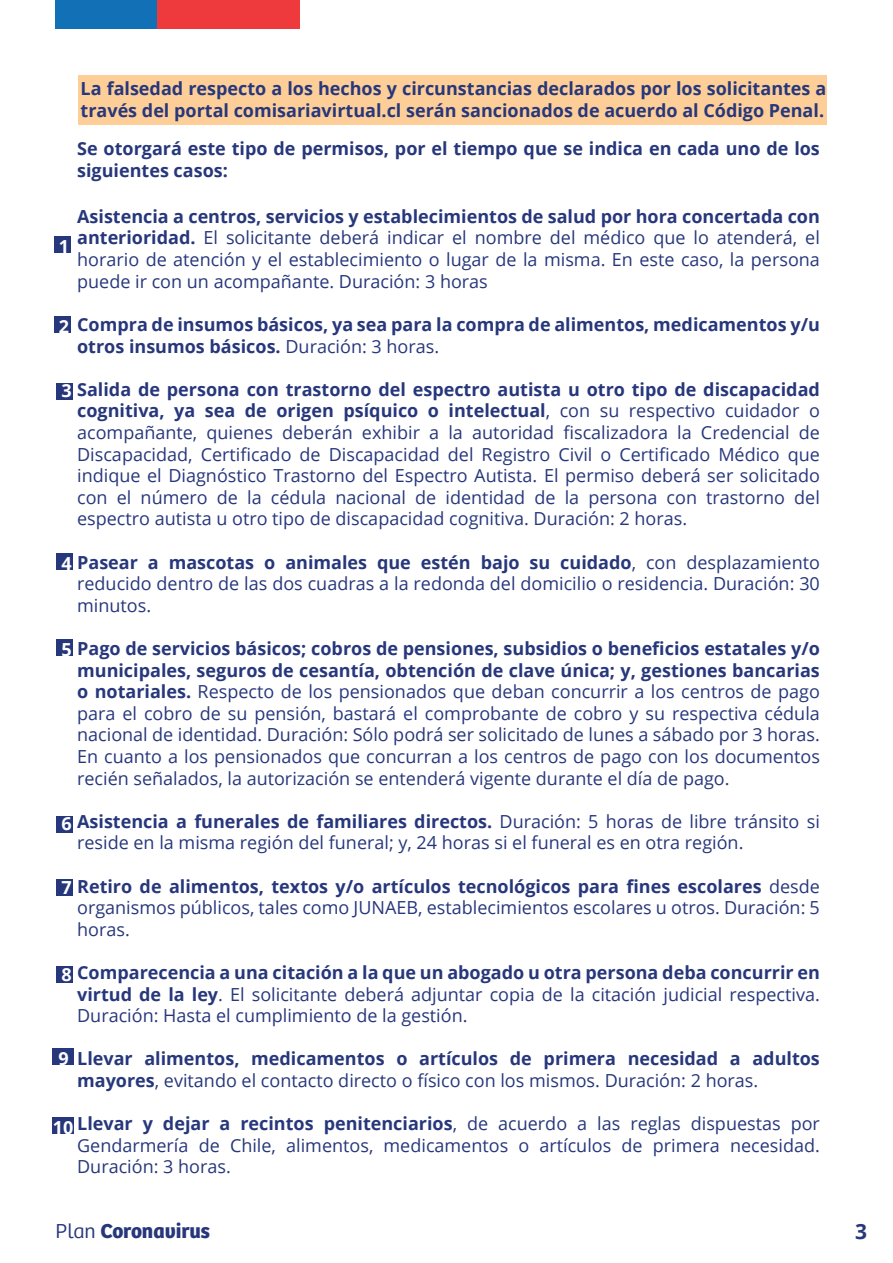
<style>
.page{position:relative;width:893px;height:1263px;background:#fff}
.page>*{position:absolute;margin:0;border:0;box-sizing:border-box;transform-origin:0 0}
.t1{font:700 21px "Bree";color:#27377b}
.t2{font:700 21px "Open Sans";color:#27377b}
.t3{font:18px/21.6px "Open Sans";color:#27377b;text-align:justify}
.t4{font:700 18px/21.6px "Open Sans";color:#27377b}
.t5{font:700 18px "Open Sans";color:#fff}
.s1{font-weight:700}
.s2{font-weight:400}
.s3{font-weight:700;color:#fff}
.s4{font-weight:300}
</style>
<div class="page">
<div style="left:78px;top:75px;width:748px;height:26px;background:#fdce97"></div>
<div style="left:78px;top:101px;width:748px;height:24px;background:#fdce97"></div>
<div style="left:54px;top:236px;width:17px;height:17px;background:#27377b"></div>
<div style="left:57px;top:383px;width:16px;height:17px;background:#27377b"></div>
<div style="left:57px;top:553px;width:16px;height:17px;background:#27377b"></div>
<div style="left:57px;top:639px;width:16px;height:17px;background:#27377b"></div>
<div style="left:57px;top:816px;width:16px;height:16px;background:#27377b"></div>
<div style="left:57px;top:879px;width:16px;height:16px;background:#27377b"></div>
<div style="left:57px;top:966px;width:16px;height:16px;background:#27377b"></div>
<div style="left:52px;top:1048px;width:21px;height:17px;background:#27377b"></div>
<div style="left:52px;top:1117px;width:21px;height:16px;background:#27377b"></div>
<div style="left:54px;top:317px;width:17px;height:16px;background:#27377b"></div>
<div style="left:153px;top:0;width:147px;height:29px;background:#ee393d"></div>
<div style="left:56px;top:0;width:101px;height:29px;background:#1270b6"></div>
<p class="t4" style="left:81px;top:77px;width:747px">La falsedad respecto a los hechos y circunstancias declarados por los solicitantes a través del portal comisariavirtual.cl serán sancionados de acuerdo al Código Penal.</p>
<p class="t4" style="left:77px;top:137px;width:744px">Se otorgará este tipo de permisos, por el tiempo que se indica en cada uno de los siguientes casos:</p>
<p class="t3" style="left:77px;top:205px;width:744px"><span class="s1">Asistencia a centros, servicios y establecimientos de salud por hora concertada con anterioridad.</span> El solicitante deberá indicar el nombre del médico que lo atenderá, el horario de atención y el establecimiento o lugar de la misma. En este caso, la persona puede ir con un acompañante. Duración: 3 horas</p>
<p class="t4" style="left:77px;top:313px;width:744px">Compra de insumos básicos, ya sea para la compra de alimentos, medicamentos y/u otros insumos básicos. <span class="s2">Duración: 3 horas.</span></p>
<p class="t3" style="left:77px;top:378px;width:744px;text-indent:-16px"><span class="s3">3</span> <span class="s1">Salida de persona con trastorno del espectro autista u otro tipo de discapacidad cognitiva, ya sea de origen psíquico o intelectual</span>, con su respectivo cuidador o acompañante, quienes deberán exhibir a la autoridad fiscalizadora la Credencial de Discapacidad, Certificado de Discapacidad del Registro Civil o Certificado Médico que indique el Diagnóstico Trastorno del Espectro Autista. El permiso deberá ser solicitado con el número de la cédula nacional de identidad de la persona con trastorno del espectro autista u otro tipo de discapacidad cognitiva. Duración: 2 horas.</p>
<p class="t3" style="left:77px;top:551px;width:744px;text-indent:-16px"><span class="s3">4</span> <span class="s1">Pasear a mascotas o animales que estén bajo su cuidado</span>, con desplazamiento reducido dentro de las dos cuadras a la redonda del domicilio o residencia. Duración: 30 minutos.</p>
<p class="t3" style="left:77px;top:637px;width:744px;text-indent:-16px"><span class="s3">5</span> <span class="s1">Pago de servicios básicos; cobros de pensiones, subsidios o beneficios estatales y/o municipales, seguros de cesantía, obtención de clave única; y, gestiones bancarias o notariales.</span> Respecto de los pensionados que deban concurrir a los centros de pago para el cobro de su pensión, bastará el comprobante de cobro y su respectiva cédula nacional de identidad. Duración: Sólo podrá ser solicitado de lunes a sábado por 3 horas.<br>En cuanto a los pensionados que concurran a los centros de pago con los documentos recién señalados, la autorización se entenderá vigente durante el día de pago.</p>
<p class="t3" style="left:77px;top:810px;width:744px"><span class="s1">Asistencia a funerales de familiares directos.</span> Duración: 5 horas de libre tránsito si reside en la misma región del funeral; y, 24 horas si el funeral es en otra región.</p>
<p class="t3" style="left:77px;top:876px;width:744px;text-indent:-16px"><span class="s3">7</span> <span class="s1">Retiro de alimentos, textos y/o artículos tecnológicos para fines escolares</span> desde organismos públicos, tales como JUNAEB, establecimientos escolares u otros. Duración: 5 horas.</p>
<p class="t3" style="left:77px;top:961px;width:744px"><span class="s1">Comparecencia a una citación a la que un abogado u otra persona deba concurrir en virtud de la ley</span>. El solicitante deberá adjuntar copia de la citación judicial respectiva.<br>Duración: Hasta el cumplimiento de la gestión.</p>
<p class="t4" style="left:77px;top:1047px;width:744px">Llevar alimentos, medicamentos o artículos de primera necesidad a adultos mayores<span class="s2">, evitando el contacto directo o físico con los mismos. Duración: 2 horas.</span></p>
<p class="t3" style="left:77px;top:1112px;width:744px"><span class="s1">Llevar y dejar a recintos penitenciarios</span>, de acuerdo a las reglas dispuestas por Gendarmería de Chile, alimentos, medicamentos o artículos de primera necesidad.<br>Duración: 3 horas.</p>
<p class="t5" style="left:59px;top:236px;width:12px">1</p>
<p class="t5" style="left:59px;top:317px;width:12px">2</p>
<p class="t5" style="left:61px;top:813px;width:12px">6</p>
<p class="t5" style="left:61px;top:964px;width:12px">8</p>
<p class="t5" style="left:59px;top:1048px;width:12px">9</p>
<p class="t5" style="left:53px;top:1117px;width:22px">10</p>
<p class="t1" style="left:56px;top:1218px;width:156px"><span class="s4">Plan</span> Coronavirus</p>
<p class="t2" style="left:855px;top:1220px;width:13px">3</p>
</div>
